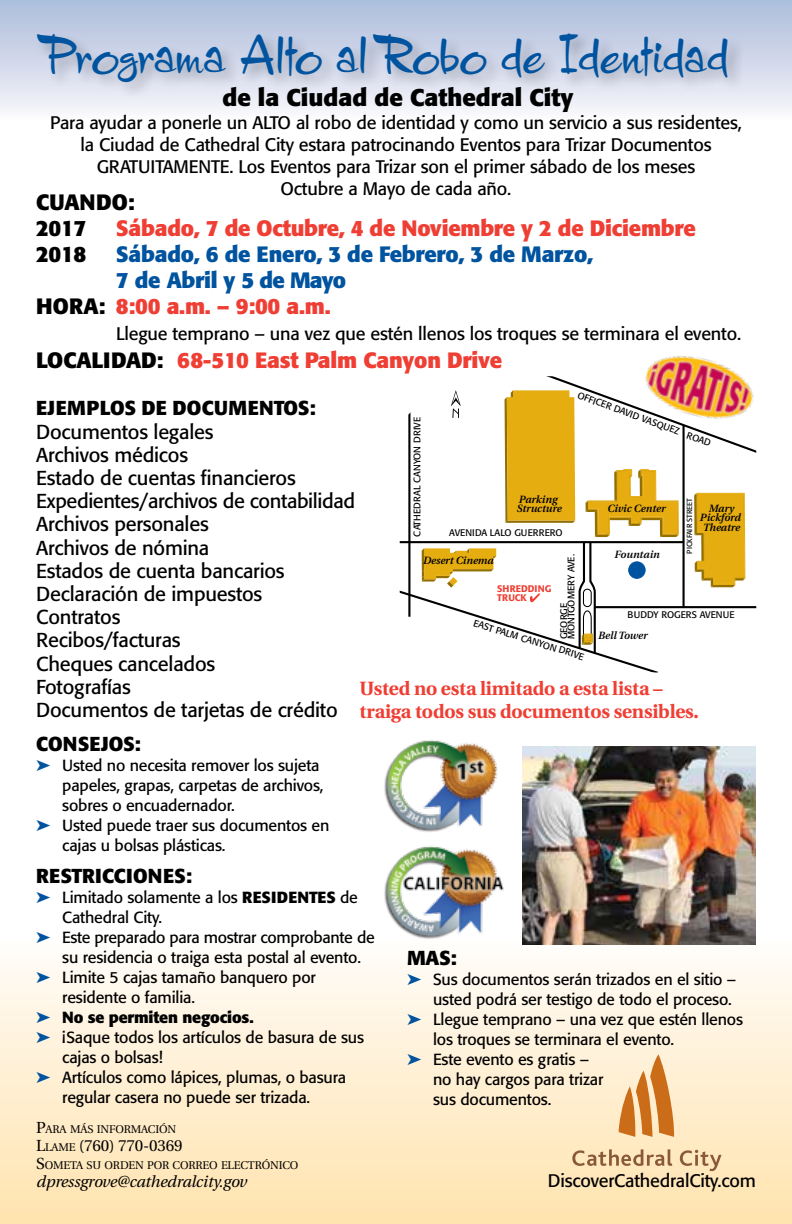
<style>
.page{position:relative;width:792px;height:1224px;background:#fff}
.page>*{position:absolute;margin:0;border:0;box-sizing:border-box;transform-origin:0 0}
.t1{font:48px "Charade JF";color:#00539f}
.t2{font:700 24px "Formata";color:#000}
.t3{font:700 22px "Formata";letter-spacing:-.01em;color:#ef3e33}
.t4{font:700 22px "Formata";letter-spacing:-.01em;color:#00539f}
.t5{font:700 22px/26px "Formata";letter-spacing:-.01em;color:#000}
.t6{font:20px/23.2px "Formata";letter-spacing:-.01em;color:#000}
.t7{font:700 20px "Formata";letter-spacing:.01em;color:#000}
.t8{font:700 19.2px/23.2px "Utopia";letter-spacing:-.01em;color:#ef3e33}
.t9{font:18px/22px "Formata";letter-spacing:-.01em;color:#000;text-align:center}
.t10{font:16px "Formata";letter-spacing:-.01em;color:#000}
.t11{font:italic 16px "Utopia";letter-spacing:-.01em;color:#000}
.t12{font:700 16px "Formata";letter-spacing:-.01em;color:#000}
.t13{font:16px "Utopia";letter-spacing:-.01em;color:#000}
.t14{font:11.2px "Utopia";letter-spacing:-.015em;color:#000}
.t15{font:italic 600 10.6px/9.4px "Utopia";color:#000}
.t16{font:9.4px/7.4px "Formata";color:#000}
.t17{font:500 9.4px/9.4px "Formata";color:#ef3e33}
.t18{font:7.4px "Formata";color:#000}
.s1{color:#000}
.s2{color:#00539f}
.s3{font-weight:700}
.s4{font-size:16px}
.s5{font-size:11.2px}
</style>
<div class="page">
<div style="left:0;top:882px;width:792px;height:342px;background:linear-gradient(to bottom,#feffff,#ffe3af)"></div>
<div style="left:0;top:0;width:792px;height:132px;background:linear-gradient(to bottom,#abbbda,#fff)"></div>
<div style="left:34px;top:30px;width:711px;height:69px;background:#000;opacity:.25"></div>
<img style="left:646px;top:355px;width:94px;height:21px">
<svg style="left:572px;top:1149px;width:100px;height:17px"></svg>
<svg style="left:680px;top:1150px;width:42px;height:21px"></svg>
<svg style="left:619px;top:1054px;width:56px;height:83px"></svg>
<img style="left:384px;top:740px;width:114px;height:92px">
<img style="left:378px;top:846px;width:128px;height:98px">
<svg style="left:400px;top:376px;width:356px;height:296px"></svg>
<hr style="left:408px;top:376px;width:2px;height:241px;background:#000">
<img style="left:522px;top:746px;width:234px;height:198px">
<h1 class="t1" style="left:37px;top:25px;width:693px">Programa Alto al Robo de Identidad</h1>
<h2 class="t2" style="left:222px;top:83px;width:353px">de la Ciudad de Cathedral City</h2>
<p class="t9" style="left:50px;top:112px;width:693px">Para ayudar a ponerle un ALTO al robo de identidad y como un servicio a sus residentes, la Ciudad de Cathedral City estara patrocinando Eventos para Trizar Documentos GRATUITAMENTE. Los Eventos para Trizar son el primer sábado de los meses<br>Octubre a Mayo de cada año.</p>
<h3 class="t5" style="left:36px;top:189px;width:100px">CUANDO:<br>2017</h3>
<h3 class="t3" style="left:116px;top:214px;width:581px">Sábado, 7 de Octubre, 4 de Noviembre y 2 de Diciembre</h3>
<h3 class="t5" style="left:36px;top:241px;width:52px">2018</h3>
<h3 class="t4" style="left:116px;top:240px;width:479px">Sábado, 6 de Enero, 3 de Febrero, 3 de Marzo,</h3>
<h3 class="t4" style="left:116px;top:266px;width:232px">7 de Abril y 5 de Mayo</h3>
<h3 class="t3" style="left:36px;top:292px;width:296px"><span class="s1">HORA:</span> 8:00 a.m. – 9:00 a.m.</h3>
<p class="t9" style="left:116px;top:322px;width:627px">Llegue temprano – una vez que estén llenos los troques se terminara el evento.</p>
<h3 class="t3" style="left:36px;top:346px;width:468px"><span class="s1">LOCALIDAD:</span> 68-510 East Palm Canyon Drive</h3>
<p class="t7" style="left:36px;top:396px;width:281px">EJEMPLOS DE DOCUMENTOS:</p>
<p class="t6" style="left:36px;top:420px;width:320px">Documentos legales<br>Archivos médicos<br>Estado de cuentas financieros<br>Expedientes/archivos de contabilidad<br>Archivos personales<br>Archivos de nómina<br>Estados de cuenta bancarios<br>Declaración de impuestos<br>Contratos<br>Recibos/facturas<br>Cheques cancelados<br>Fotografías<br>Documentos de tarjetas de crédito</p>
<p class="t16" style="left:579px;top:391px;width:143px;rotate:20deg">OFFICER DAVID VASQUEZ ROAD</p>
<p class="t16" style="left:413px;top:537px;width:121px;rotate:-90deg">CATHEDRAL CANYON DRIVE</p>
<p class="t15" style="left:516px;top:494px;width:46px">Parking<br>Structure</p>
<p class="t15" style="left:607px;top:504px;width:60px">Civic Center</p>
<p class="t15" style="left:614px;top:550px;width:47px">Fountain</p>
<p class="t18" style="left:685px;top:554px;width:57px;rotate:-90deg">PICKFAIR STREET</p>
<p class="t15" style="left:700px;top:504px;width:43px;text-align:center">Mary<br>Pickford<br>Theatre</p>
<p class="t16" style="left:449px;top:529px;width:115px">AVENIDA LALO GUERRERO</p>
<p class="t16" style="left:560px;top:639px;width:86px;rotate:-90deg">GEORGE<br>MONTGOMERY AVE.</p>
<p class="t15" style="left:423px;top:556px;width:72px">Desert Cinema</p>
<p class="t17" style="left:497px;top:584px;width:56px">SHREDDING<br>TRUCK</p>
<p class="t16" style="left:628px;top:611px;width:109px">BUDDY ROGERS AVENUE</p>
<p class="t16" style="left:475px;top:619px;width:117px;rotate:17deg">EAST PALM CANYON DRIVE</p>
<p class="t15" style="left:598px;top:631px;width:51px">Bell Tower</p>
<p class="t8" style="left:360px;top:677px;width:341px">Usted no esta limitado a esta lista – traiga todos sus documentos sensibles.</p>
<p class="t7" style="left:36px;top:731px;width:106px">CONSEJOS:</p>
<p class="t10" style="left:36px;top:756px;width:285px"><span class="s2">➤</span> Usted no necesita remover los sujeta</p>
<p class="t10" style="left:62px;top:776px;width:263px">papeles, grapas, carpetas de archivos,</p>
<p class="t10" style="left:62px;top:796px;width:174px">sobres o encuadernador.</p>
<p class="t10" style="left:36px;top:816px;width:295px"><span class="s2">➤</span> Usted puede traer sus documentos en</p>
<p class="t10" style="left:62px;top:836px;width:165px">cajas u bolsas plásticas.</p>
<p class="t7" style="left:36px;top:863px;width:157px">RESTRICCIONES:</p>
<p class="t10" style="left:36px;top:888px;width:323px"><span class="s2">➤</span> Limitado solamente a los <span class="s3">RESIDENTES</span> de</p>
<p class="t10" style="left:62px;top:908px;width:102px">Cathedral City.</p>
<p class="t10" style="left:36px;top:928px;width:340px"><span class="s2">➤</span> Este preparado para mostrar comprobante de</p>
<p class="t10" style="left:62px;top:948px;width:300px">su residencia o traiga esta postal al evento.</p>
<p class="t10" style="left:36px;top:968px;width:281px"><span class="s2">➤</span> Limite 5 cajas tamaño banquero por</p>
<p class="t10" style="left:62px;top:988px;width:134px">residente o familia.</p>
<p class="t12" style="left:36px;top:1007px;width:219px"><span class="s2">➤</span> No se permiten negocios.</p>
<p class="t10" style="left:36px;top:1028px;width:329px"><span class="s2">➤</span> ¡Saque todos los artículos de basura de sus</p>
<p class="t10" style="left:62px;top:1048px;width:102px">cajas o bolsas!</p>
<p class="t10" style="left:36px;top:1068px;width:312px"><span class="s2">➤</span> Artículos como lápices, plumas, o basura</p>
<p class="t10" style="left:62px;top:1088px;width:250px">regular casera no puede ser trizada.</p>
<p class="t14" style="left:36px;top:1123px;width:142px"><span class="s4">P</span>ARA MÁS INFORMACIÓN</p>
<p class="t13" style="left:36px;top:1137px;width:148px">L<span class="s5">LAME</span> (760) 770-0369</p>
<p class="t14" style="left:36px;top:1159px;width:264px"><span class="s4">S</span>OMETA SU ORDEN POR CORREO ELECTRÓNICO</p>
<p class="t11" style="left:36px;top:1173px;width:212px">dpressgrove@cathedralcity.gov</p>
<p class="t7" style="left:407px;top:945px;width:51px">MAS:</p>
<p class="t10" style="left:407px;top:969px;width:331px"><span class="s2">➤</span> Sus documentos serán trizados en el sitio –</p>
<p class="t10" style="left:433px;top:989px;width:300px">usted podrá ser testigo de todo el proceso.</p>
<p class="t10" style="left:407px;top:1009px;width:338px"><span class="s2">➤</span> Llegue temprano – una vez que estén llenos</p>
<p class="t10" style="left:433px;top:1029px;width:243px">los troques se terminara el evento.</p>
<p class="t10" style="left:407px;top:1049px;width:184px"><span class="s2">➤</span> Este evento es gratis –</p>
<p class="t10" style="left:433px;top:1069px;width:172px">no hay cargos para trizar</p>
<p class="t10" style="left:433px;top:1089px;width:120px">sus documentos.</p>
<p class="t9" style="left:548px;top:1170px;width:210px">DiscoverCathedralCity.com</p>
</div>
